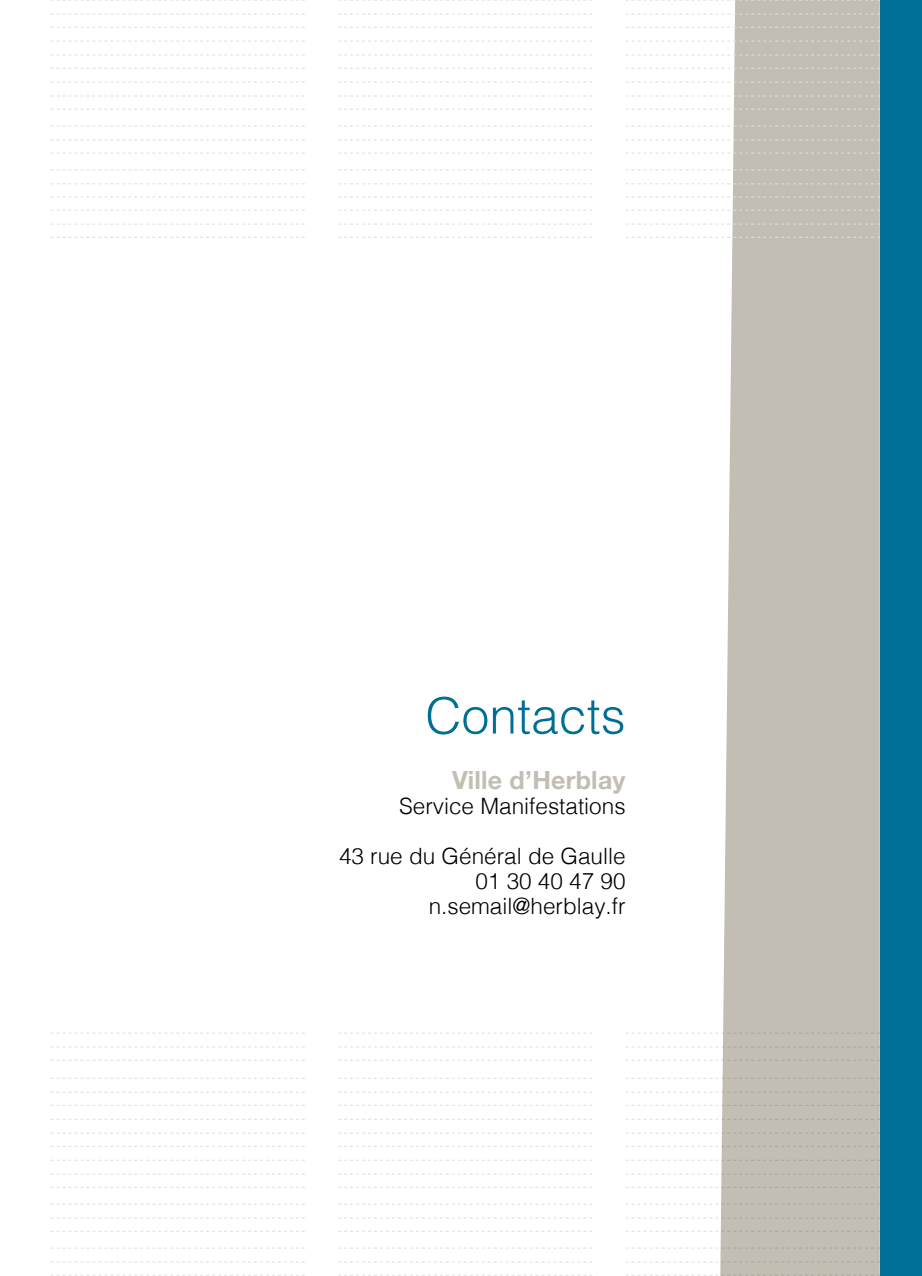
<style>
.page{position:relative;width:922px;height:1276px;background:#fff}
.page>*{position:absolute;margin:0;border:0;box-sizing:border-box;transform-origin:0 0}
.t1{font:300 50px "Helvetica";color:#006f96}
.t2{font:700 25px "Helvetica Neue";letter-spacing:.01em;color:#c2beb3}
.t3{font:300 22.5px/25px "Helvetica";color:#000;text-align:right}
</style>
<div class="page">
<svg style="left:51px;top:1078px;width:254px;height:1px"></svg>
<svg style="left:51px;top:1032px;width:254px;height:1px"></svg>
<svg style="left:51px;top:1203px;width:254px;height:1px"></svg>
<svg style="left:51px;top:1247px;width:254px;height:1px"></svg>
<svg style="left:51px;top:1173px;width:254px;height:1px"></svg>
<svg style="left:51px;top:1132px;width:254px;height:1px"></svg>
<svg style="left:51px;top:1091px;width:254px;height:1px"></svg>
<svg style="left:51px;top:1046px;width:254px;height:1px"></svg>
<svg style="left:51px;top:1217px;width:254px;height:1px"></svg>
<svg style="left:51px;top:1261px;width:254px;height:1px"></svg>
<svg style="left:51px;top:1187px;width:254px;height:1px"></svg>
<svg style="left:51px;top:1146px;width:254px;height:1px"></svg>
<svg style="left:51px;top:1105px;width:254px;height:1px"></svg>
<svg style="left:51px;top:1059px;width:253px;height:1px"></svg>
<svg style="left:51px;top:1230px;width:253px;height:1px"></svg>
<svg style="left:51px;top:1274px;width:254px;height:1px"></svg>
<svg style="left:338px;top:1078px;width:254px;height:1px"></svg>
<svg style="left:338px;top:1032px;width:254px;height:1px"></svg>
<svg style="left:338px;top:1203px;width:254px;height:1px"></svg>
<svg style="left:338px;top:1247px;width:254px;height:1px"></svg>
<svg style="left:338px;top:1173px;width:254px;height:1px"></svg>
<svg style="left:338px;top:1132px;width:254px;height:1px"></svg>
<svg style="left:338px;top:1091px;width:254px;height:1px"></svg>
<svg style="left:338px;top:1046px;width:254px;height:1px"></svg>
<svg style="left:338px;top:1217px;width:254px;height:1px"></svg>
<svg style="left:338px;top:1261px;width:254px;height:1px"></svg>
<svg style="left:338px;top:1187px;width:254px;height:1px"></svg>
<svg style="left:338px;top:1146px;width:254px;height:1px"></svg>
<svg style="left:338px;top:1105px;width:254px;height:1px"></svg>
<svg style="left:339px;top:1059px;width:253px;height:1px"></svg>
<svg style="left:339px;top:1230px;width:253px;height:1px"></svg>
<svg style="left:338px;top:1274px;width:254px;height:1px"></svg>
<svg style="left:625px;top:1078px;width:94px;height:1px"></svg>
<svg style="left:626px;top:1032px;width:92px;height:1px"></svg>
<svg style="left:626px;top:1203px;width:92px;height:1px"></svg>
<svg style="left:626px;top:1247px;width:92px;height:1px"></svg>
<svg style="left:626px;top:1173px;width:92px;height:1px"></svg>
<svg style="left:626px;top:1132px;width:92px;height:1px"></svg>
<svg style="left:626px;top:1091px;width:92px;height:1px"></svg>
<svg style="left:626px;top:1046px;width:92px;height:1px"></svg>
<svg style="left:626px;top:1217px;width:92px;height:1px"></svg>
<svg style="left:626px;top:1261px;width:92px;height:1px"></svg>
<svg style="left:625px;top:1187px;width:94px;height:1px"></svg>
<svg style="left:625px;top:1146px;width:94px;height:1px"></svg>
<svg style="left:625px;top:1105px;width:94px;height:1px"></svg>
<svg style="left:626px;top:1059px;width:92px;height:1px"></svg>
<svg style="left:626px;top:1230px;width:92px;height:1px"></svg>
<svg style="left:626px;top:1274px;width:92px;height:1px"></svg>
<div style="left:879px;top:0;width:42px;height:1276px;background:#006f96"></div>
<div style="left:720px;top:1px;width:159px;height:1275px;background:#c2beb3"></div>
<svg style="left:51px;top:82px;width:254px;height:1px"></svg>
<svg style="left:51px;top:41px;width:254px;height:1px"></svg>
<svg style="left:51px;top:0;width:254px;height:1px"></svg>
<svg style="left:51px;top:126px;width:254px;height:1px"></svg>
<svg style="left:51px;top:169px;width:254px;height:1px"></svg>
<svg style="left:51px;top:210px;width:254px;height:1px"></svg>
<svg style="left:51px;top:96px;width:254px;height:1px"></svg>
<svg style="left:51px;top:55px;width:254px;height:1px"></svg>
<svg style="left:51px;top:14px;width:254px;height:1px"></svg>
<svg style="left:51px;top:139px;width:254px;height:1px"></svg>
<svg style="left:51px;top:183px;width:254px;height:1px"></svg>
<svg style="left:51px;top:224px;width:254px;height:1px"></svg>
<svg style="left:51px;top:109px;width:254px;height:1px"></svg>
<svg style="left:51px;top:68px;width:254px;height:1px"></svg>
<svg style="left:51px;top:27px;width:254px;height:1px"></svg>
<svg style="left:51px;top:153px;width:254px;height:1px"></svg>
<svg style="left:51px;top:197px;width:254px;height:1px"></svg>
<svg style="left:51px;top:237px;width:254px;height:1px"></svg>
<svg style="left:338px;top:82px;width:254px;height:1px"></svg>
<svg style="left:338px;top:41px;width:254px;height:1px"></svg>
<svg style="left:338px;top:0;width:254px;height:1px"></svg>
<svg style="left:338px;top:126px;width:254px;height:1px"></svg>
<svg style="left:338px;top:169px;width:254px;height:1px"></svg>
<svg style="left:338px;top:210px;width:254px;height:1px"></svg>
<svg style="left:338px;top:96px;width:254px;height:1px"></svg>
<svg style="left:338px;top:55px;width:254px;height:1px"></svg>
<svg style="left:338px;top:14px;width:254px;height:1px"></svg>
<svg style="left:338px;top:139px;width:254px;height:1px"></svg>
<svg style="left:338px;top:183px;width:254px;height:1px"></svg>
<svg style="left:338px;top:224px;width:254px;height:1px"></svg>
<svg style="left:338px;top:109px;width:254px;height:1px"></svg>
<svg style="left:338px;top:68px;width:254px;height:1px"></svg>
<svg style="left:338px;top:27px;width:254px;height:1px"></svg>
<svg style="left:338px;top:153px;width:254px;height:1px"></svg>
<svg style="left:338px;top:197px;width:254px;height:1px"></svg>
<svg style="left:338px;top:237px;width:254px;height:1px"></svg>
<svg style="left:626px;top:82px;width:253px;height:1px"></svg>
<svg style="left:626px;top:41px;width:253px;height:1px"></svg>
<svg style="left:626px;top:0;width:253px;height:1px"></svg>
<svg style="left:626px;top:126px;width:253px;height:1px"></svg>
<svg style="left:626px;top:169px;width:253px;height:1px"></svg>
<svg style="left:625px;top:210px;width:254px;height:1px"></svg>
<svg style="left:626px;top:96px;width:253px;height:1px"></svg>
<svg style="left:626px;top:55px;width:253px;height:1px"></svg>
<svg style="left:626px;top:14px;width:253px;height:1px"></svg>
<svg style="left:626px;top:139px;width:253px;height:1px"></svg>
<svg style="left:626px;top:183px;width:253px;height:1px"></svg>
<svg style="left:626px;top:224px;width:253px;height:1px"></svg>
<svg style="left:625px;top:109px;width:254px;height:1px"></svg>
<svg style="left:625px;top:68px;width:254px;height:1px"></svg>
<svg style="left:625px;top:27px;width:254px;height:1px"></svg>
<svg style="left:626px;top:153px;width:253px;height:1px"></svg>
<svg style="left:626px;top:197px;width:253px;height:1px"></svg>
<svg style="left:625px;top:237px;width:254px;height:1px"></svg>
<h1 class="t1" style="left:425px;top:673px;width:202px">Contacts</h1>
<p class="t2" style="left:452px;top:760px;width:175px">Ville d’Herblay</p>
<p class="t3" style="left:399px;top:791px;width:228px">Service Manifestations</p>
<p class="t3" style="left:339px;top:841px;width:288px">43 rue du Général de Gaulle<br>01 30 40 47 90 n.semail@herblay.fr</p>
</div>
